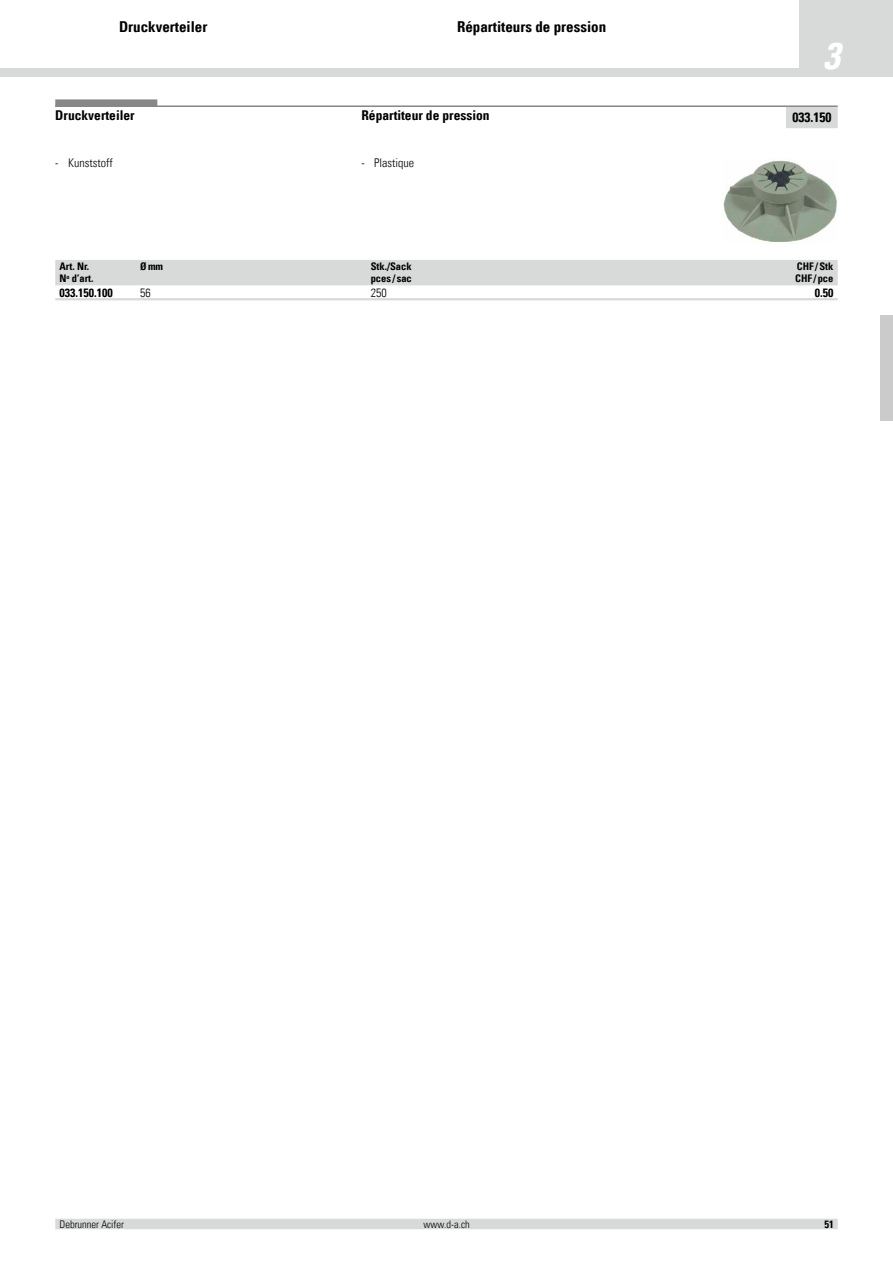
<style>
.page{position:relative;width:893px;height:1263px;background:#fff}
.page>*{position:absolute;margin:0;border:0;box-sizing:border-box;transform-origin:0 0}
.t1{font:37.5px "Univers Com 67 Bold Cond Obl";color:#fff}
.t2{font:15px "Univers Com 67 Bold Cond";color:#000}
.t3{font:13.5px "Univers Com 67 Bold Cond";color:#000}
.t4{font:12px "Univers Com 47 Light Cond";color:#000}
.t5{font:12px "Univers Com 67 Bold Cond";color:#000}
.t6{font:10.5px/12.8px "Univers Com 67 Bold Cond";color:#000}
.t7{font:10.5px "Univers Com 47 Light Cond";color:#000}
</style>
<div class="page">
<div style="left:0;top:68px;width:863px;height:9px;background:#d8dada"></div>
<div style="left:799px;top:0;width:94px;height:77px;background:#d8dada"></div>
<div style="left:55px;top:1219px;width:783px;height:10px;background:#d8dada"></div>
<div style="left:880px;top:316px;width:13px;height:105px;background:#cbcbcc"></div>
<img style="left:723px;top:160px;width:114px;height:82px">
<div style="left:55px;top:99px;width:102px;height:8px;background:#868786"></div>
<hr style="left:55px;top:105px;width:783px;height:2px;background:#868786">
<div style="left:786px;top:107px;width:52px;height:21px;background:#d8dada"></div>
<div style="left:55px;top:260px;width:783px;height:23px;background:#d8dada"></div>
<hr style="left:55px;top:283px;width:85px;height:2px;background:#d8dada">
<hr style="left:140px;top:283px;width:231px;height:2px;background:#d8dada">
<hr style="left:371px;top:283px;width:403px;height:2px;background:#d8dada">
<hr style="left:774px;top:283px;width:64px;height:2px;background:#d8dada">
<hr style="left:55px;top:298px;width:85px;height:2px;background:#d8dada">
<hr style="left:140px;top:298px;width:231px;height:2px;background:#d8dada">
<hr style="left:371px;top:298px;width:403px;height:2px;background:#d8dada">
<hr style="left:774px;top:298px;width:64px;height:2px;background:#d8dada">
<h2 class="t2" style="left:119px;top:18px;width:90px">Druckverteiler</h2>
<h2 class="t2" style="left:457px;top:18px;width:151px">Répartiteurs de pression</h2>
<h1 class="t1" style="left:823px;top:33px;width:18px">3</h1>
<p class="t3" style="left:55px;top:107px;width:81px">Druckverteiler</p>
<p class="t3" style="left:361px;top:107px;width:130px">Répartiteur de pression</p>
<p class="t3" style="left:792px;top:109px;width:40px">033.150</p>
<p class="t4" style="left:55px;top:155px;width:59px">- Kunststoff</p>
<p class="t4" style="left:361px;top:155px;width:54px">- Plastique</p>
<p class="t6" style="left:60px;top:259px;width:35px">Art. Nr.<br>N<sup>o</sup> d’art.</p>
<p class="t6" style="left:140px;top:259px;width:24px">Ømm</p>
<p class="t6" style="left:371px;top:259px;width:43px">Stk./Sack pces / sac</p>
<p class="t6" style="left:795px;top:259px;width:40px">CHF /Stk<br>CHF /pce</p>
<p class="t5" style="left:60px;top:286px;width:55px">033.150.100</p>
<p class="t4" style="left:140px;top:286px;width:12px">56</p>
<p class="t4" style="left:371px;top:286px;width:17px">250</p>
<p class="t5" style="left:815px;top:286px;width:20px">0.50</p>
<p class="t7" style="left:60px;top:1218px;width:66px">Debrunner Acifer</p>
<p class="t7" style="left:424px;top:1218px;width:48px">www.d-a.ch</p>
<p class="t6" style="left:824px;top:1218px;width:11px">51</p>
</div>
